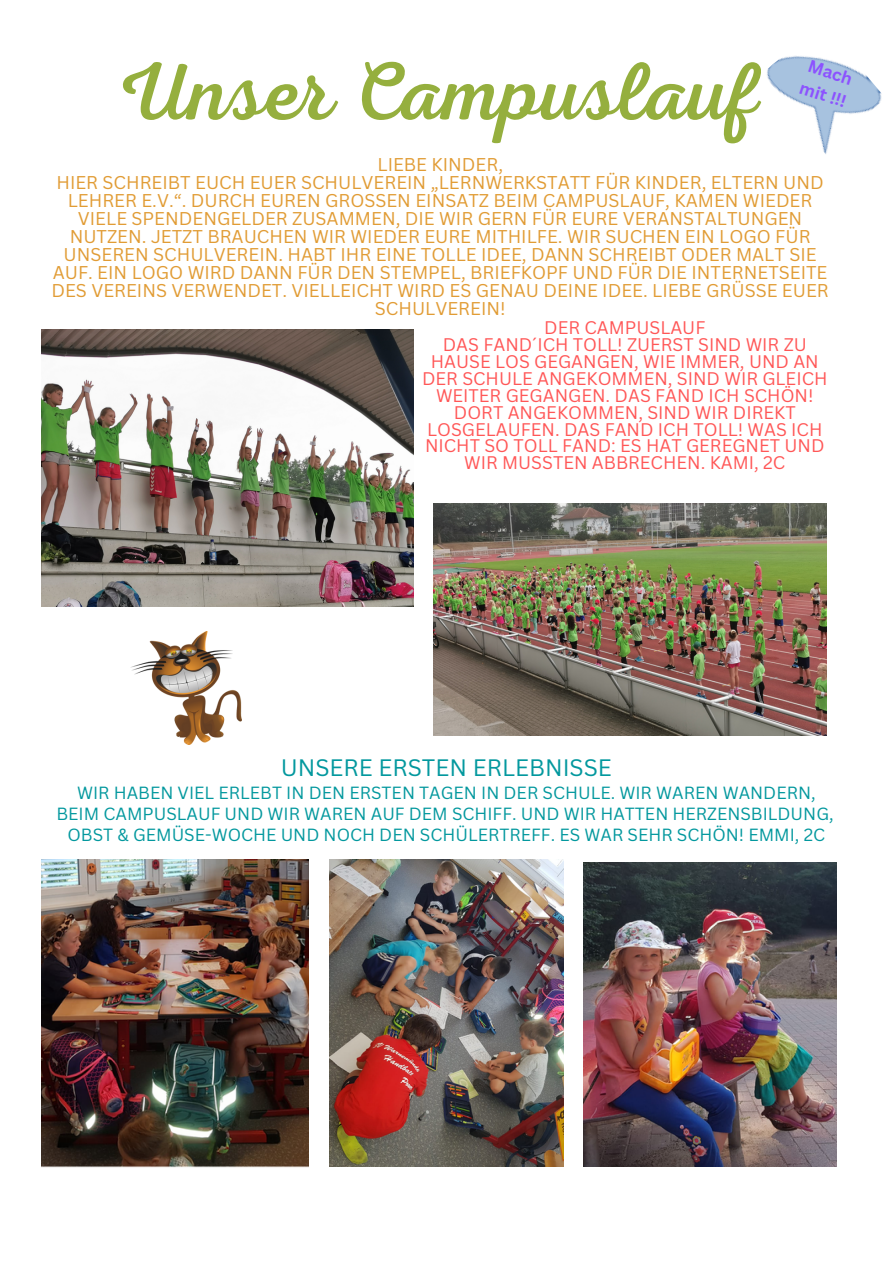
<style>
.page{position:relative;width:893px;height:1264px;background:#fff}
.page>*{position:absolute;margin:0;border:0;box-sizing:border-box;transform-origin:0 0}
.t1{font:82.5px "RTL Adam Script Regular";color:#95af3e}
.t2{font:23.1px "Canva Sans";color:#03989e}
.t3{font:18px/18px "Canva Sans";color:#e19c35;text-align:center}
.t4{font:17.7px/16.8px "Canva Sans";color:#ff5757;text-align:center}
.t5{font:17.1px/21.3px "Canva Sans";color:#03989e;text-align:center}
.t6{font:700 17.1px/23.5px "Canva Sans";color:#8c52ff}
</style>
<div class="page">
<img style="left:41px;top:329px;width:372px;height:278px">
<img style="left:434px;top:503px;width:392px;height:233px">
<img style="left:767px;top:56px;width:115px;height:98px">
<img style="left:41px;top:859px;width:267px;height:309px">
<img style="left:329px;top:859px;width:234px;height:307px">
<img style="left:583px;top:863px;width:253px;height:303px">
<img style="left:131px;top:631px;width:110px;height:113px">
<h1 class="t1" style="left:115px;top:45px;width:644px">Unser Campuslauf</h1>
<p class="t6" style="left:811px;top:53px;width:50px;rotate:18deg">Mach mit !!!</p>
<p class="t3" style="left:51px;top:155px;width:778px">LIEBE KINDER,<br>HIER SCHREIBT EUCH EUER SCHULVEREIN „LERNWERKSTATT FÜR KINDER, ELTERN UND LEHRER E.V.“. DURCH EUREN GROSSEN EINSATZ BEIM CAMPUSLAUF, KAMEN WIEDER VIELE SPENDENGELDER ZUSAMMEN, DIE WIR GERN FÜR EURE VERANSTALTUNGEN NUTZEN. JETZT BRAUCHEN WIR WIEDER EURE MITHILFE. WIR SUCHEN EIN LOGO FÜR UNSEREN SCHULVEREIN. HABT IHR EINE TOLLE IDEE, DANN SCHREIBT ODER MALT SIE AUF. EIN LOGO WIRD DANN FÜR DEN STEMPEL, BRIEFKOPF UND FÜR DIE INTERNETSEITE DES VEREINS VERWENDET. VIELLEICHT WIRD ES GENAU DEINE IDEE. LIEBE GRÜSSE EUER SCHULVEREIN!</p>
<p class="t4" style="left:422px;top:319px;width:407px">DER CAMPUSLAUF<br>DAS FAND´ICH TOLL! ZUERST SIND WIR ZU HAUSE LOS GEGANGEN, WIE IMMER, UND AN DER SCHULE ANGEKOMMEN, SIND WIR GLEICH WEITER GEGANGEN. DAS FAND ICH SCHÖN!<br>DORT ANGEKOMMEN, SIND WIR DIREKT LOSGELAUFEN. DAS FAND ICH TOLL! WAS ICH NICHT SO TOLL FAND: ES HAT GEREGNET UND WIR MUSSTEN ABBRECHEN. KAMI, 2C</p>
<p class="t2" style="left:281px;top:751px;width:332px">UNSERE ERSTEN ERLEBNISSE</p>
<p class="t5" style="left:56px;top:781px;width:778px">WIR HABEN VIEL ERLEBT IN DEN ERSTEN TAGEN IN DER SCHULE. WIR WAREN WANDERN,<br>BEIM CAMPUSLAUF UND WIR WAREN AUF DEM SCHIFF. UND WIR HATTEN HERZENSBILDUNG,<br>OBST &amp; GEMÜSE-WOCHE UND NOCH DEN SCHÜLERTREFF. ES WAR SEHR SCHÖN! EMMI, 2C</p>
</div>
